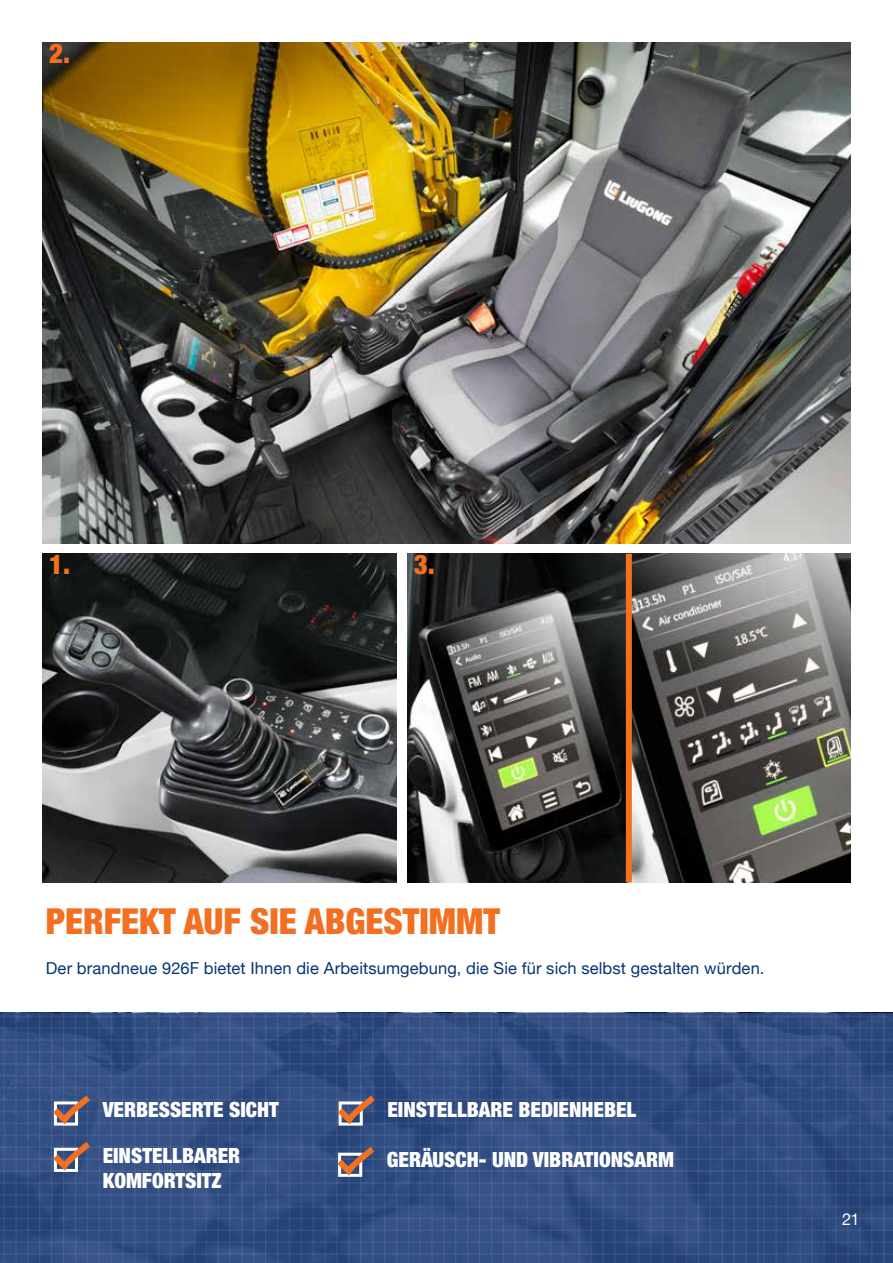
<style>
.page{position:relative;width:893px;height:1263px;background:#fff}
.page>*{position:absolute;margin:0;border:0;box-sizing:border-box;transform-origin:0 0}
.t1{font:900 condensed 36px "Helvetica Neue LT Pro";color:#f36f21}
.t2{font:900 condensed 27px "Helvetica Neue LT Pro";color:#f36f21}
.t3{font:900 condensed 21px/25.2px "Helvetica Neue LT Pro";color:#fff}
.t4{font:16.5px "Helvetica Neue";letter-spacing:.01em;color:#043673}
.t5{font:16.5px "Helvetica Neue";color:#fff}
</style>
<div class="page">
<svg style="left:23px;top:1013px;width:870px;height:250px;background:#324e83"></svg>
<svg style="left:0;top:1013px;width:23px;height:250px;background:#324d82"></svg>
<img style="left:43px;top:554px;width:353px;height:328px">
<img style="left:407px;top:554px;width:443px;height:328px">
<img style="left:43px;top:43px;width:807px;height:500px">
<svg style="left:47px;top:1092px;width:47px;height:37px;background:#6b6a84"></svg>
<svg style="left:331px;top:1143px;width:47px;height:37px;background:#676781"></svg>
<svg style="left:332px;top:1092px;width:47px;height:37px;background:#686881"></svg>
<svg style="left:47px;top:1138px;width:47px;height:38px;background:#696984"></svg>
<div style="left:626px;top:554px;width:6px;height:328px;background:#f36f21"></div>
<p class="t2" style="left:49px;top:37px;width:23px">2.</p>
<p class="t2" style="left:49px;top:548px;width:23px">1.</p>
<p class="t2" style="left:414px;top:548px;width:23px">3.</p>
<h1 class="t1" style="left:46px;top:900px;width:456px">PERFEKT AUF SIE ABGESTIMMT</h1>
<p class="t4" style="left:46px;top:958px;width:720px">Der brandneue 926F bietet Ihnen die Arbeitsumgebung, die Sie für sich selbst gestalten würden.</p>
<p class="t3" style="left:103px;top:1097px;width:178px">VERBESSERTE SICHT</p>
<p class="t3" style="left:103px;top:1143px;width:139px">EINSTELLBARER<br>KOMFORTSITZ</p>
<p class="t3" style="left:387px;top:1097px;width:250px">EINSTELLBARE BEDIENHEBEL</p>
<p class="t3" style="left:387px;top:1146px;width:289px">GERÄUSCH- UND VIBRATIONSARM</p>
<p class="t5" style="left:842px;top:1209px;width:19px">21</p>
</div>
